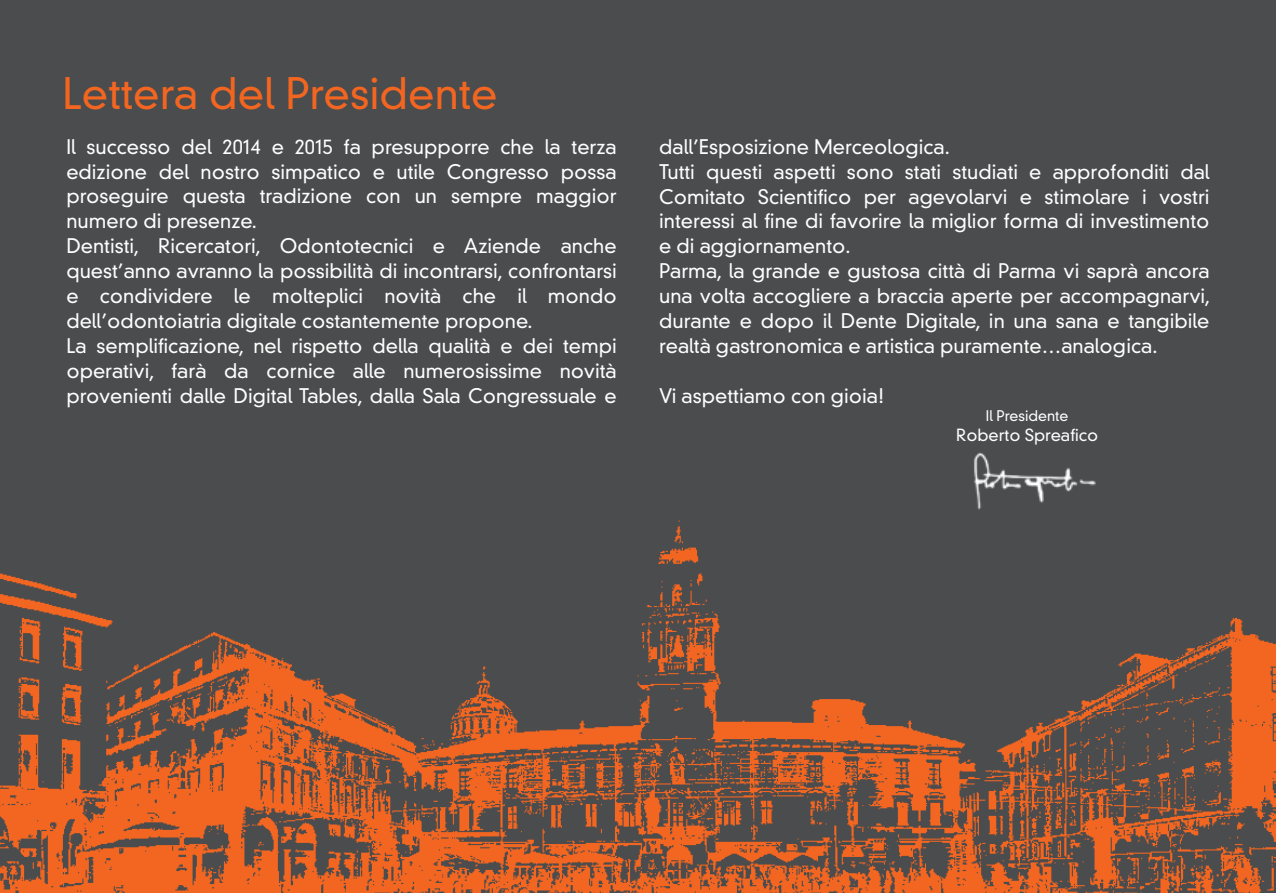
<style>
.page{position:relative;width:1276px;height:893px;background:#fff}
.page>*{position:absolute;margin:0;border:0;box-sizing:border-box;transform-origin:0 0}
.t1{font:300 42px "DIN Neuzeit Grotesk";color:#f36621}
.t2{font:300 19.5px/24.9px "DIN Neuzeit Grotesk";color:#fff}
.t3{font:300 16.2px "DIN Neuzeit Grotesk";color:#fff}
.t4{font:300 14.1px "DIN Neuzeit Grotesk";color:#fff}
</style>
<div class="page">
<img style="left:0;top:0;width:1276px;height:893px">
<img style="left:965px;top:446px;width:141px;height:71px">
<h1 class="t1" style="left:63px;top:69px;width:437px">Lettera del Presidente</h1>
<p class="t2" style="left:66px;top:134px;width:552px">Il successo del 2014 e 2015 fa presupporre che la terza edizione del nostro simpatico e utile Congresso possa proseguire questa tradizione con un sempre maggior numero di presenze.<br>Dentisti, Ricercatori, Odontotecnici e Aziende anche quest’anno avranno la possibilità di incontrarsi, confrontarsi e condividere le molteplici novità che il mondo dell’odontoiatria digitale costantemente propone.<br>La semplificazione, nel rispetto della qualità e dei tempi operativi, farà da cornice alle numerosissime novità provenienti dalle Digital Tables, dalla Sala Congressuale e</p>
<p class="t2" style="left:659px;top:134px;width:552px">dall’Esposizione Merceologica.<br>Tutti questi aspetti sono stati studiati e approfonditi dal Comitato Scientifico per agevolarvi e stimolare i vostri interessi al fine di favorire la miglior forma di investimento e di aggiornamento.<br>Parma, la grande e gustosa città di Parma vi saprà ancora una volta accogliere a braccia aperte per accompagnarvi, durante e dopo il Dente Digitale, in una sana e tangibile realtà gastronomica e artistica puramente…analogica.</p>
<p class="t2" style="left:659px;top:383px;width:227px">Vi aspettiamo con gioia!</p>
<p class="t4" style="left:986px;top:408px;width:84px">Il Presidente</p>
<p class="t3" style="left:956px;top:425px;width:144px">Roberto Spreafico</p>
</div>
